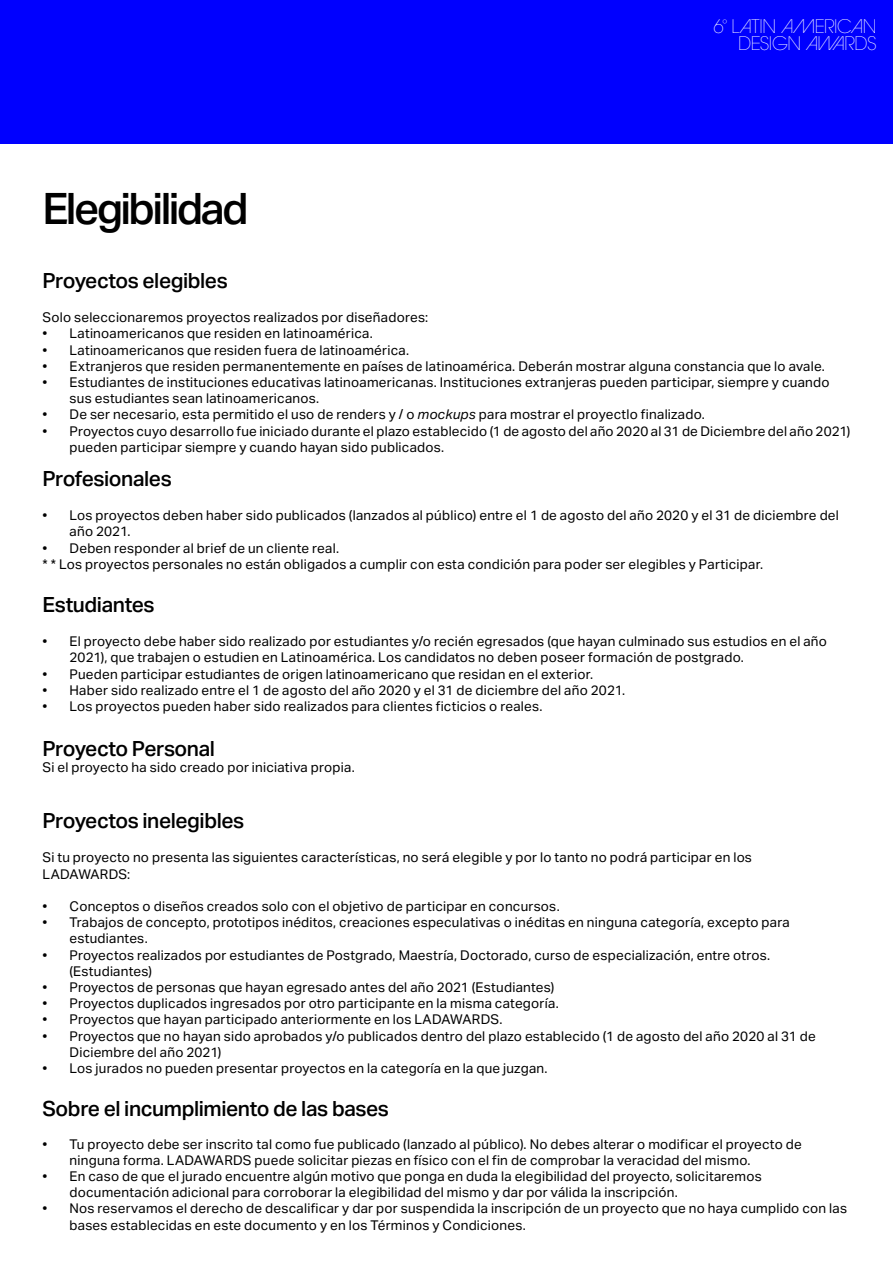
<style>
.page{position:relative;width:893px;height:1263px;background:#fff}
.page>*{position:absolute;margin:0;border:0;box-sizing:border-box;transform-origin:0 0}
.t1{font:500 43.5px "Aktiv Grotesk";letter-spacing:-.06em;color:#000}
.t2{font:500 21px "Aktiv Grotesk";letter-spacing:-.02em;color:#000}
.t3{font:200 18.6px/16.4px "ITC Avant Garde Pro";letter-spacing:-.02em;color:#fff;text-align:right}
.t4{font:13.5px/16.2px "Aktiv Grotesk";letter-spacing:.02em;color:#000}
.s1{font-style:italic}
</style>
<div class="page">
<div style="left:0;top:0;width:893px;height:144px;background:#00f"></div>
<h1 class="t1" style="left:43px;top:182px;width:207px">Elegibilidad</h1>
<h3 class="t3" style="left:713px;top:18px;width:165px">6<sup>º</sup> LATIN AMERICAN<br>DESIGN AWARDS</h3>
<h2 class="t2" style="left:43px;top:268px;width:187px">Proyectos elegibles</h2>
<p class="t4" style="left:43px;top:309px;width:387px">Solo seleccionaremos proyectos realizados por diseñadores:</p>
<p class="t4" style="left:43px;top:325px;width:332px">• Latinoamericanos que residen en latinoamérica.</p>
<p class="t4" style="left:43px;top:342px;width:368px">• Latinoamericanos que residen fuera de latinoamérica.</p>
<p class="t4" style="left:43px;top:358px;width:784px">• Extranjeros que residen permanentemente en países de latinoamérica. Deberán mostrar alguna constancia que lo avale.</p>
<p class="t4" style="left:70px;top:374px;width:761px;text-indent:-27px">• Estudiantes de instituciones educativas latinoamericanas. Instituciones extranjeras pueden participar, siempre y cuando sus estudiantes sean latinoamericanos.</p>
<p class="t4" style="left:43px;top:406px;width:664px">• De ser necesario, esta permitido el uso de renders y / o <span class="s1">mockups</span> para mostrar el proyectlo finalizado.</p>
<p class="t4" style="left:70px;top:423px;width:782px;text-indent:-27px">• Proyectos cuyo desarrollo fue iniciado durante el plazo establecido (1 de agosto del año 2020 al 31 de Diciembre del año 2021) pueden participar siempre y cuando hayan sido publicados.</p>
<h2 class="t2" style="left:43px;top:466px;width:131px">Profesionales</h2>
<p class="t4" style="left:70px;top:507px;width:771px;text-indent:-27px">• Los proyectos deben haber sido publicados (lanzados al público) entre el 1 de agosto del año 2020 y el 31 de diciembre del año 2021.</p>
<p class="t4" style="left:43px;top:540px;width:722px">• Deben responder al brief de un cliente real.<br>* * Los proyectos personales no están obligados a cumplir con esta condición para poder ser elegibles y Participar.</p>
<h2 class="t2" style="left:43px;top:592px;width:114px">Estudiantes</h2>
<p class="t4" style="left:70px;top:633px;width:759px;text-indent:-27px">• El proyecto debe haber sido realizado por estudiantes y/o recién egresados (que hayan culminado sus estudios en el año<br>2021), que trabajen o estudien en Latinoamérica. Los candidatos no deben poseer formación de postgrado.</p>
<p class="t4" style="left:43px;top:666px;width:552px">• Pueden participar estudiantes de origen latinoamericano que residan en el exterior.</p>
<p class="t4" style="left:43px;top:682px;width:584px">• Haber sido realizado entre el 1 de agosto del año 2020 y el 31 de diciembre del año 2021.</p>
<p class="t4" style="left:43px;top:698px;width:501px">• Los proyectos pueden haber sido realizados para clientes ficticios o reales.</p>
<h2 class="t2" style="left:43px;top:736px;width:174px">Proyecto Personal</h2>
<p class="t4" style="left:43px;top:759px;width:314px">Si el proyecto ha sido creado por iniciativa propia.</p>
<h2 class="t2" style="left:43px;top:808px;width:203px">Proyectos inelegibles</h2>
<p class="t4" style="left:43px;top:849px;width:711px">Si tu proyecto no presenta las siguientes características, no será elegible y por lo tanto no podrá participar en los<br>LADAWARDS:</p>
<p class="t4" style="left:43px;top:898px;width:519px">• Conceptos o diseños creados solo con el objetivo de participar en concursos.</p>
<p class="t4" style="left:70px;top:914px;width:722px;text-indent:-27px">• Trabajos de concepto, prototipos inéditos, creaciones especulativas o inéditas en ninguna categoría, excepto para estudiantes.</p>
<p class="t4" style="left:70px;top:946px;width:702px;text-indent:-27px">• Proyectos realizados por estudiantes de Postgrado, Maestría, Doctorado, curso de especialización, entre otros. (Estudiantes)</p>
<p class="t4" style="left:43px;top:979px;width:513px">• Proyectos de personas que hayan egresado antes del año 2021 (Estudiantes)</p>
<p class="t4" style="left:43px;top:995px;width:518px">• Proyectos duplicados ingresados por otro participante en la misma categoría.</p>
<p class="t4" style="left:43px;top:1011px;width:461px">• Proyectos que hayan participado anteriormente en los LADAWARDS.</p>
<p class="t4" style="left:70px;top:1027px;width:748px;text-indent:-27px">• Proyectos que no hayan sido aprobados y/o publicados dentro del plazo establecido (1 de agosto del año 2020 al 31 de<br>Diciembre del año 2021)</p>
<p class="t4" style="left:43px;top:1060px;width:507px">• Los jurados no pueden presentar proyectos en la categoría en la que juzgan.</p>
<h2 class="t2" style="left:43px;top:1096px;width:348px">Sobre el incumplimiento de las bases</h2>
<p class="t4" style="left:70px;top:1135px;width:734px;text-indent:-27px">• Tu proyecto debe ser inscrito tal como fue publicado (lanzado al público). No debes alterar o modificar el proyecto de ninguna forma. LADAWARDS puede solicitar piezas en físico con el fin de comprobar la veracidad del mismo.</p>
<p class="t4" style="left:70px;top:1168px;width:694px;text-indent:-27px">• En caso de que el jurado encuentre algún motivo que ponga en duda la elegibilidad del proyecto, solicitaremos documentación adicional para corroborar la elegibilidad del mismo y dar por válida la inscripción.</p>
<p class="t4" style="left:70px;top:1200px;width:779px;text-indent:-27px">• Nos reservamos el derecho de descalificar y dar por suspendida la inscripción de un proyecto que no haya cumplido con las bases establecidas en este documento y en los Términos y Condiciones.</p>
</div>
